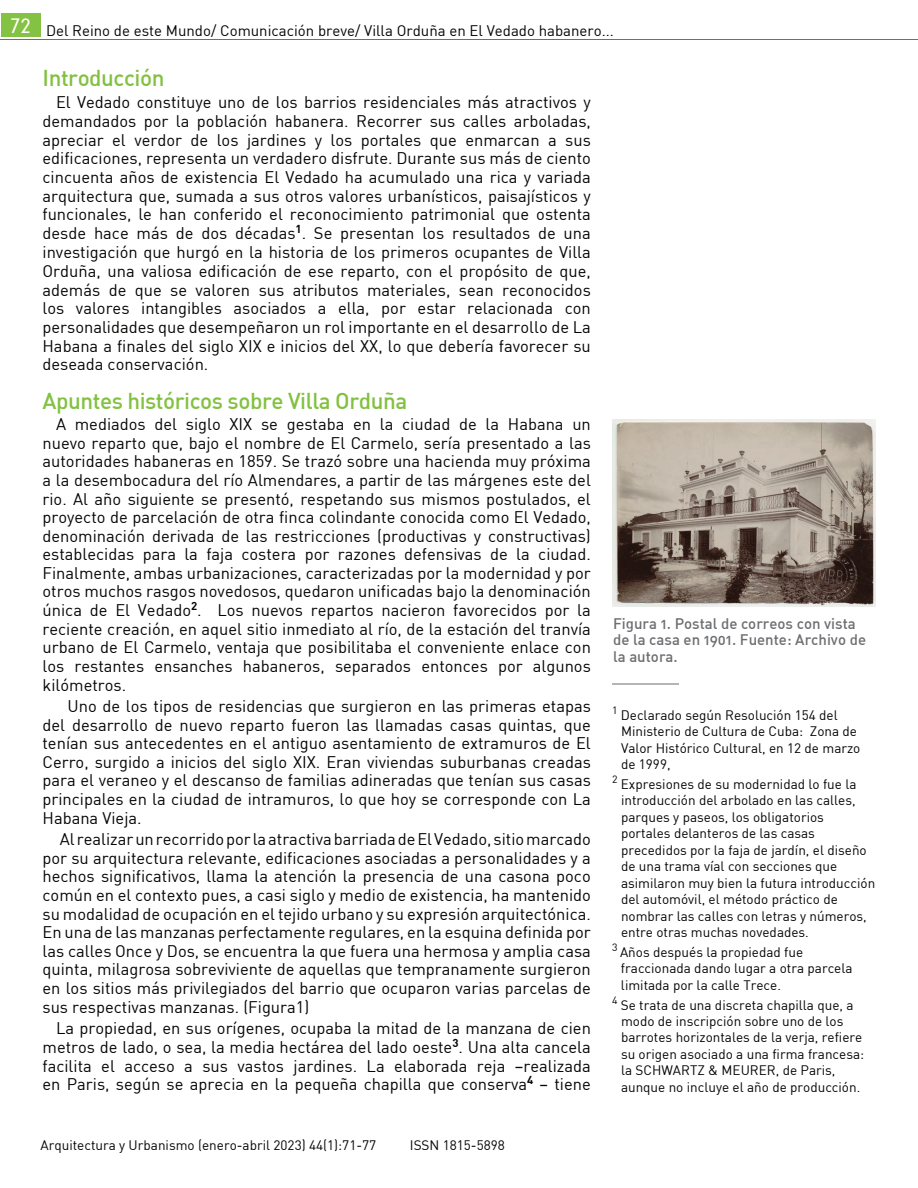
<style>
.page{position:relative;width:918px;height:1188px;background:#fff}
.page>*{position:absolute;margin:0;border:0;box-sizing:border-box;transform-origin:0 0}
.t1{font:500 22.5px "DIN";letter-spacing:-.02em;color:#82c140}
.t2{font:300 19.5px "DIN Neuzeit Grotesk";color:#fff}
.t3{font:16.5px/18.6px "DIN";color:#040503;text-align:justify}
.t4{font:15px/16.5px "DIN Medium Alternate";color:#6d6e71}
.t5{font:15px "DIN";color:#040503}
.t6{font:13.5px/16.5px "DIN";color:#040503}
</style>
<div class="page">
<div style="left:1px;top:14px;width:39px;height:23px;background:#84c243"></div>
<hr style="left:0;top:40px;width:918px;height:1px;background:#6f6f72">
<img style="left:612px;top:420px;width:263px;height:186px">
<hr style="left:612px;top:684px;width:67px;height:1px;background:#b4b5b5">
<p class="t2" style="left:11px;top:14px;width:22px">72</p>
<p class="t5" style="left:46px;top:21px;width:569px">Del Reino de este Mundo/ Comunicación breve/ Villa Orduña en El Vedado habanero...</p>
<h1 class="t1" style="left:43px;top:64px;width:123px">Introducción</h1>
<p class="t3" style="left:43px;top:92px;width:550px;text-indent:14px">El Vedado constituye uno de los barrios residenciales más atractivos y demandados por la población habanera. Recorrer sus calles arboladas, apreciar el verdor de los jardines y los portales que enmarcan a sus edificaciones, representa un verdadero disfrute. Durante sus más de ciento cincuenta años de existencia El Vedado ha acumulado una rica y variada arquitectura que, sumada a sus otros valores urbanísticos, paisajísticos y funcionales, le han conferido el reconocimiento patrimonial que ostenta desde hace más de dos décadas<sup>1</sup>. Se presentan los resultados de una investigación que hurgó en la historia de los primeros ocupantes de Villa Orduña, una valiosa edificación de ese reparto, con el propósito de que, además de que se valoren sus atributos materiales, sean reconocidos los valores intangibles asociados a ella, por estar relacionada con personalidades que desempeñaron un rol importante en el desarrollo de La Habana a finales del siglo XIX e inicios del XX, lo que debería favorecer su deseada conservación.</p>
<h1 class="t1" style="left:43px;top:386px;width:366px">Apuntes históricos sobre Villa Orduña</h1>
<p class="t3" style="left:43px;top:415px;width:550px;text-indent:14px">A mediados del siglo XIX se gestaba en la ciudad de la Habana un nuevo reparto que, bajo el nombre de El Carmelo, sería presentado a las autoridades habaneras en 1859. Se trazó sobre una hacienda muy próxima a la desembocadura del río Almendares, a partir de las márgenes este del rio. Al año siguiente se presentó, respetando sus mismos postulados, el proyecto de parcelación de otra finca colindante conocida como El Vedado, denominación derivada de las restricciones (productivas y constructivas) establecidas para la faja costera por razones defensivas de la ciudad.<br>Finalmente, ambas urbanizaciones, caracterizadas por la modernidad y por otros muchos rasgos novedosos, quedaron unificadas bajo la denominación única de El Vedado<sup>2</sup>. Los nuevos repartos nacieron favorecidos por la reciente creación, en aquel sitio inmediato al río, de la estación del tranvía urbano de El Carmelo, ventaja que posibilitaba el conveniente enlace con los restantes ensanches habaneros, separados entonces por algunos kilómetros.</p>
<p class="t3" style="left:43px;top:697px;width:550px;text-indent:25px">Uno de los tipos de residencias que surgieron en las primeras etapas del desarrollo de nuevo reparto fueron las llamadas casas quintas, que tenían sus antecedentes en el antiguo asentamiento de extramuros de El Cerro, surgido a inicios del siglo XIX. Eran viviendas suburbanas creadas para el veraneo y el descanso de familias adineradas que tenían sus casas principales en la ciudad de intramuros, lo que hoy se corresponde con La Habana Vieja.</p>
<p class="t3" style="left:43px;top:830px;width:550px;text-indent:17px">Al realizar un recorrido por la atractiva barriada de El Vedado, sitio marcado por su arquitectura relevante, edificaciones asociadas a personalidades y a hechos significativos, llama la atención la presencia de una casona poco común en el contexto pues, a casi siglo y medio de existencia, ha mantenido su modalidad de ocupación en el tejido urbano y su expresión arquitectónica.<br>En una de las manzanas perfectamente regulares, en la esquina definida por las calles Once y Dos, se encuentra la que fuera una hermosa y amplia casa quinta, milagrosa sobreviviente de aquellas que tempranamente surgieron en los sitios más privilegiados del barrio que ocuparon varias parcelas de sus respectivas manzanas. (Figura1)</p>
<p class="t3" style="left:43px;top:1019px;width:550px;text-indent:13px">La propiedad, en sus orígenes, ocupaba la mitad de la manzana de cien metros de lado, o sea, la media hectárea del lado oeste<sup>3</sup>. Una alta cancela facilita el acceso a sus vastos jardines. La elaborada reja –realizada en Paris, según se aprecia en la pequeña chapilla que conserva<sup>4</sup> – tiene</p>
<p class="t4" style="left:613px;top:615px;width:254px">Figura 1. Postal de correos con vista de la casa en 1901. Fuente: Archivo de la autora.</p>
<p class="t6" style="left:621px;top:707px;width:241px;text-indent:-9px"><sup>1</sup> Declarado según Resolución 154 del<br>Ministerio de Cultura de Cuba: Zona de<br>Valor Histórico Cultural, en 12 de marzo de 1999,</p>
<p class="t6" style="left:621px;top:776px;width:256px;text-indent:-9px"><sup>2</sup> Expresiones de su modernidad lo fue la introducción del arbolado en las calles, parques y paseos, los obligatorios portales delanteros de las casas precedidos por la faja de jardín, el diseño de una trama víal con secciones que asimilaron muy bien la futura introducción del automóvil, el método práctico de nombrar las calles con letras y números, entre otras muchas novedades.</p>
<p class="t6" style="left:621px;top:944px;width:233px;text-indent:-9px"><sup>3</sup> Años después la propiedad fue fraccionada dando lugar a otra parcela limitada por la calle Trece.</p>
<p class="t6" style="left:621px;top:996px;width:245px;text-indent:-9px"><sup>4</sup> Se trata de una discreta chapilla que, a modo de inscripción sobre uno de los barrotes horizontales de la verja, refiere su origen asociado a una firma francesa: la SCHWARTZ &amp; MEURER, de Paris, aunque no incluye el año de producción.</p>
<p class="t6" style="left:40px;top:1137px;width:337px">Arquitectura y Urbanismo (enero-abril 2023) 44(1):71-77</p>
<p class="t6" style="left:410px;top:1137px;width:97px">ISSN 1815-5898</p>
</div>
